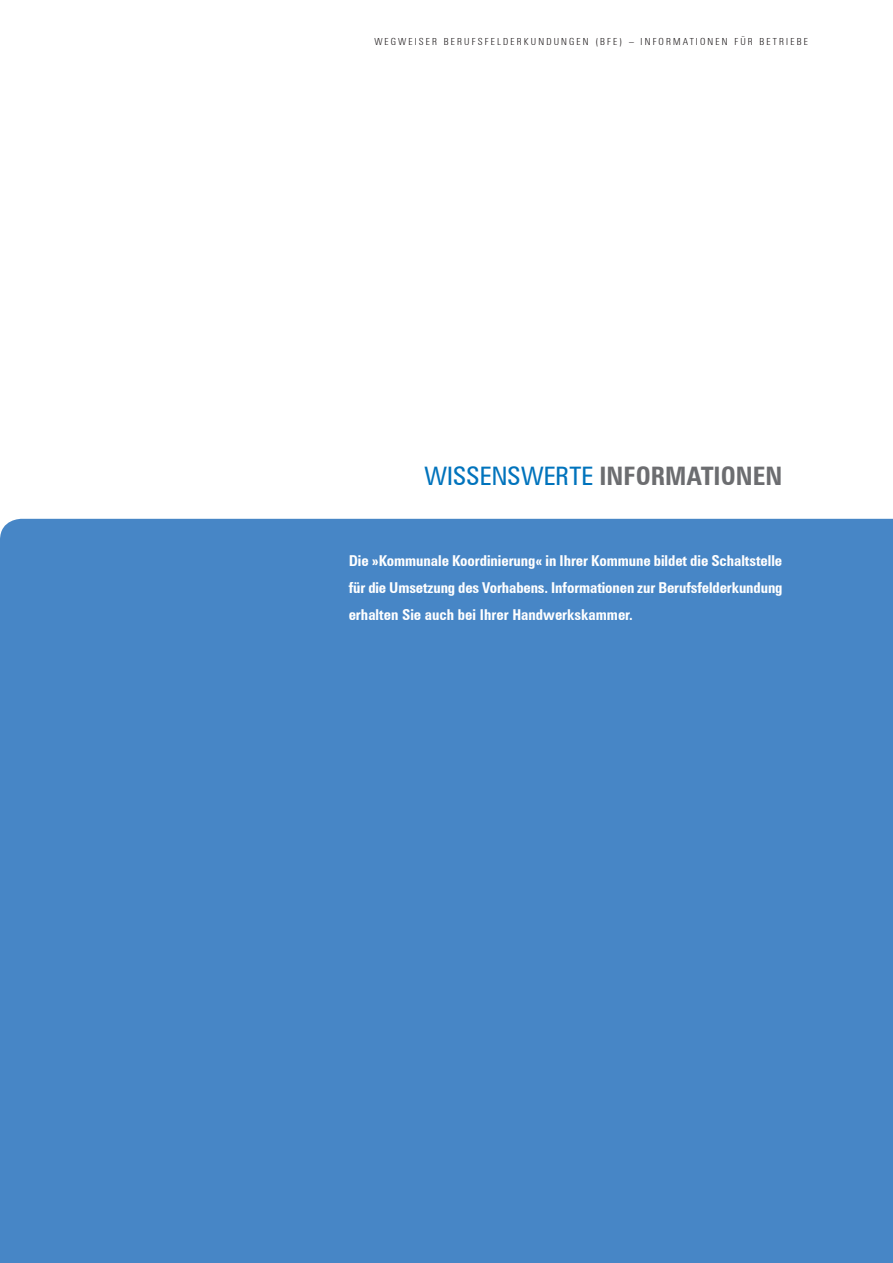
<style>
.page{position:relative;width:893px;height:1263px;background:#fff}
.page>*{position:absolute;margin:0;border:0;box-sizing:border-box;transform-origin:0 0}
.t1{font:700 condensed 25.5px "Zurich BT";color:#6c6d70}
.t2{font:700 condensed 15px/27px "Zurich BT";color:#fff;text-align:justify}
.t3{font:300 condensed 9.75px "Zurich BT";letter-spacing:.22em;color:#231f20}
.s1{font-weight:400;color:#0073bc}
</style>
<div class="page">
<div style="left:0;top:519px;width:893px;height:744px;background:#4786c6"></div>
<p class="t3" style="left:374px;top:35px;width:435px">WEGWEISER BERUFSFELDERKUNDUNGEN (BFE) – INFORMATIONEN FÜR BETRIEBE</p>
<h1 class="t1" style="left:425px;top:461px;width:359px"><span class="s1">WISSENSWERTE</span> INFORMATIONEN</h1>
<p class="t2" style="left:349px;top:547px;width:435px">Die »Kommunale Koordinierung« in Ihrer Kommune bildet die Schaltstelle für die Umsetzung des Vorhabens. Informationen zur Berufsfelderkundung erhalten Sie auch bei Ihrer Handwerkskammer.</p>
</div>
